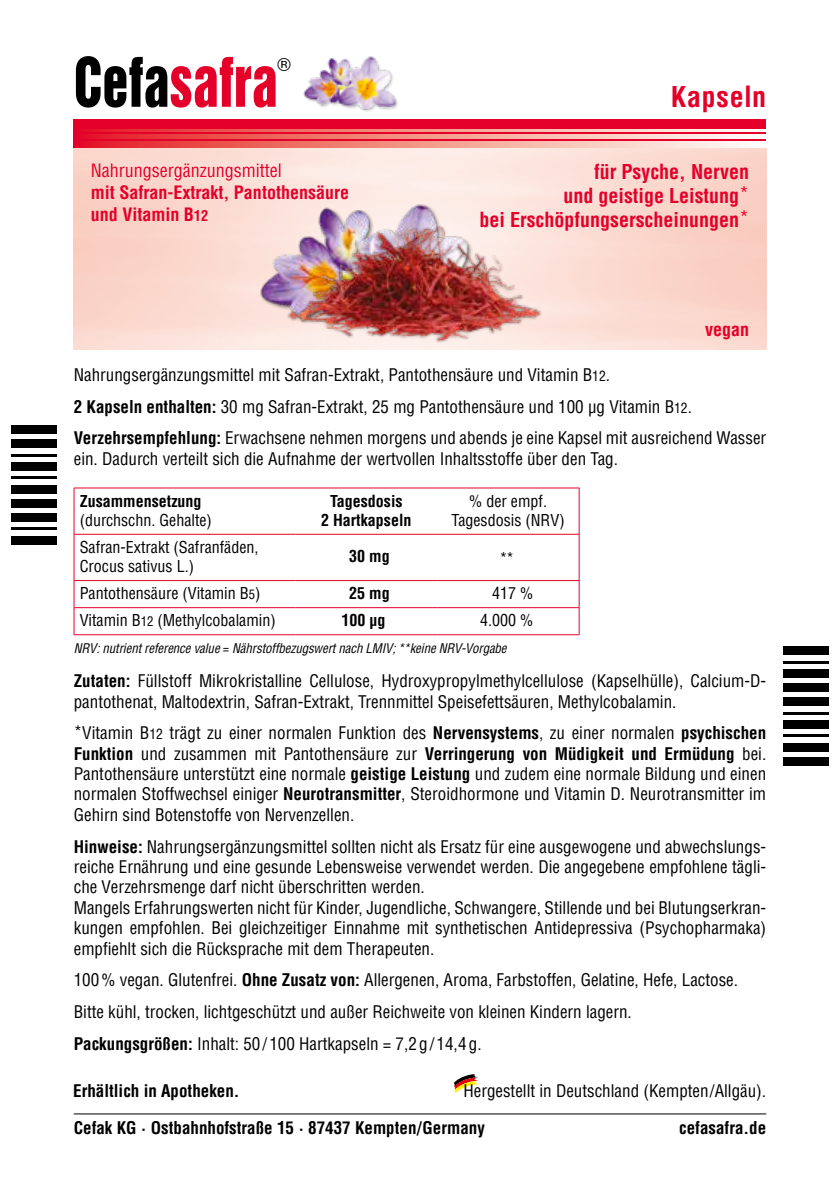
<style>
.page{position:relative;width:840px;height:1191px;background:#fff}
.page>*{position:absolute;margin:0;border:0;box-sizing:border-box;transform-origin:0 0}
.t1{font:62.4px "Helvetica Inserat LT Pro";letter-spacing:.005em;color:#e40029;scale:.83 1}
.t2{font:700 condensed 28px "Helvetica LT Pro";letter-spacing:.02em;color:#e40029}
.t3{font:700 condensed 20px/24px "Helvetica LT Pro";color:#e40029;text-align:right}
.t4{font:700 condensed 18px/21.6px "Helvetica LT Pro";color:#e40029}
.t5{font:condensed 18px "Helvetica LT Pro";color:#e40029}
.t6{font:18px "Helvetica";color:#000}
.t7{font:condensed 17px/20.4px "Helvetica LT Pro";color:#000}
.t8{font:700 condensed 17px "Helvetica LT Pro";color:#000}
.t9{font:condensed 16px/19.2px "Helvetica LT Pro";color:#000;text-align:center}
.t10{font:700 condensed 16px/19.2px "Helvetica LT Pro";color:#000;text-align:center}
.t11{font:italic condensed 13px "Helvetica LT Pro";letter-spacing:-.01em;color:#000}
.s1{color:#000}
.s2{font-size:14.4px}
.s3{font-weight:400}
.s4{font-size:13.6px}
.s5{font-weight:700}
.s6{font-size:12.8px}
</style>
<div class="page">
<img style="left:74px;top:147px;width:691px;height:203px">
<div style="left:74px;top:119px;width:691px;height:28px;background:#e40029"></div>
<svg style="left:85px;top:142px;width:680px;height:5px;background:#f2948c"></svg>
<svg style="left:85px;top:135px;width:680px;height:4px;background:#f2948c"></svg>
<svg style="left:85px;top:129px;width:680px;height:3px;background:#f2948c"></svg>
<img style="left:303px;top:57px;width:95px;height:55px">
<div style="left:11px;top:425px;width:46px;height:9px;background:#000"></div>
<div style="left:11px;top:439px;width:46px;height:9px;background:#000"></div>
<hr style="left:11px;top:454px;width:46px;height:2px;background:#000">
<div style="left:11px;top:462px;width:46px;height:9px;background:#000"></div>
<hr style="left:11px;top:476px;width:46px;height:3px;background:#000">
<div style="left:11px;top:485px;width:46px;height:8px;background:#000"></div>
<div style="left:11px;top:499px;width:46px;height:8px;background:#000"></div>
<div style="left:11px;top:513px;width:46px;height:9px;background:#000"></div>
<hr style="left:11px;top:527px;width:46px;height:3px;background:#000">
<div style="left:11px;top:536px;width:46px;height:8px;background:#000"></div>
<div style="left:782px;top:757px;width:46px;height:8px;background:#000"></div>
<div style="left:782px;top:743px;width:46px;height:8px;background:#000"></div>
<hr style="left:782px;top:734px;width:46px;height:3px;background:#000">
<div style="left:782px;top:720px;width:46px;height:9px;background:#000"></div>
<hr style="left:782px;top:711px;width:46px;height:3px;background:#000">
<div style="left:782px;top:697px;width:46px;height:9px;background:#000"></div>
<div style="left:782px;top:683px;width:46px;height:9px;background:#000"></div>
<div style="left:782px;top:669px;width:46px;height:8px;background:#000"></div>
<hr style="left:782px;top:660px;width:46px;height:3px;background:#000">
<div style="left:782px;top:646px;width:46px;height:9px;background:#000"></div>
<svg style="left:75px;top:488px;width:503px;height:121px"></svg>
<hr style="left:74px;top:488px;width:1px;height:46px;background:#e40029">
<hr style="left:74px;top:487px;width:221px;height:1px;background:#e40029">
<hr style="left:295px;top:487px;width:142px;height:1px;background:#e40029">
<hr style="left:437px;top:487px;width:142px;height:1px;background:#e40029">
<hr style="left:578px;top:488px;width:1px;height:46px;background:#e40029">
<hr style="left:74px;top:534px;width:1px;height:46px;background:#e40029">
<hr style="left:74px;top:534px;width:221px;height:1px;background:#e40029">
<hr style="left:74px;top:580px;width:221px;height:1px;background:#e40029">
<hr style="left:295px;top:534px;width:142px;height:1px;background:#e40029">
<hr style="left:295px;top:580px;width:142px;height:1px;background:#e40029">
<hr style="left:437px;top:534px;width:142px;height:1px;background:#e40029">
<hr style="left:578px;top:534px;width:1px;height:46px;background:#e40029">
<hr style="left:437px;top:580px;width:142px;height:1px;background:#e40029">
<svg style="left:74px;top:581px;width:1px;height:53px"></svg>
<hr style="left:74px;top:607px;width:221px;height:1px;background:#e40029">
<hr style="left:74px;top:634px;width:221px;height:1px;background:#e40029">
<hr style="left:295px;top:607px;width:142px;height:1px;background:#e40029">
<hr style="left:295px;top:634px;width:142px;height:1px;background:#e40029">
<hr style="left:437px;top:607px;width:142px;height:1px;background:#e40029">
<svg style="left:578px;top:581px;width:1px;height:53px"></svg>
<hr style="left:437px;top:634px;width:142px;height:1px;background:#e40029">
<svg style="left:453px;top:1074px;width:25px;height:19px"></svg>
<img style="left:258px;top:201px;width:220px;height:127px">
<img style="left:280px;top:222px;width:267px;height:121px">
<hr style="left:74px;top:1113px;width:691px;height:1px;background:#000">
<h1 class="t1" style="left:74px;top:45px;width:247px"><span class="s1">CEFA</span>SAFRA</h1>
<p class="t6" style="left:277px;top:51px;width:15px">®</p>
<p class="t5" style="left:91px;top:160px;width:192px">Nahrungsergänzungsmittel</p>
<p class="t4" style="left:91px;top:181px;width:259px">mit Safran-Extrakt, Pantothensäure und Vitamin B<span class="s2">12</span></p>
<h2 class="t2" style="left:670px;top:78px;width:97px">Kapseln</h2>
<p class="t3" style="left:479px;top:159px;width:271px">für Psyche, Nerven<br>und geistige Leistung<span class="s3">*<br></span>bei Erschöpfungserscheinungen<span class="s3">*</span></p>
<p class="t4" style="left:704px;top:318px;width:45px">vegan</p>
<p class="t7" style="left:74px;top:359px;width:693px;line-height:31.8px">Nahrungsergänzungsmittel mit Safran-Extrakt, Pantothensäure und Vitamin B<span class="s4">12</span>.<br><span class="s5">2 Kapseln enthalten:</span> 30 mg Safran-Extrakt, 25 mg Pantothensäure und 100 µg Vitamin B<span class="s4">12</span>.<br><span class="s5">Verzehrsempfehlung:</span> Erwachsene nehmen morgens und abends je eine Kapsel mit ausreichend Wasser</p>
<p class="t7" style="left:74px;top:448px;width:545px">ein. Dadurch verteilt sich die Aufnahme der wertvollen Inhaltsstoffe über den Tag.</p>
<p class="t10" style="left:80px;top:491px;width:123px">Zusammensetzung</p>
<p class="t9" style="left:80px;top:510px;width:134px">(durchschn. Gehalte)</p>
<p class="t10" style="left:321px;top:491px;width:92px">Tagesdosis<br>2 Hartkapseln</p>
<p class="t9" style="left:451px;top:491px;width:114px">% der empf.<br>Tagesdosis (NRV)</p>
<p class="t9" style="left:80px;top:537px;width:180px;text-align:left">Safran-Extrakt (Safranfäden,<br>Crocus sativus L.)</p>
<p class="t10" style="left:349px;top:546px;width:42px">30 mg</p>
<p class="t9" style="left:499px;top:549px;width:16px">**</p>
<p class="t9" style="left:80px;top:583px;width:182px">Pantothensäure (Vitamin B<span class="s6">5</span>)</p>
<p class="t10" style="left:349px;top:583px;width:42px">25 mg</p>
<p class="t9" style="left:492px;top:583px;width:43px">417 %</p>
<p class="t9" style="left:80px;top:610px;width:197px">Vitamin B<span class="s6">12</span> (Methylcobalamin)</p>
<p class="t10" style="left:341px;top:610px;width:45px">100 µg</p>
<p class="t9" style="left:480px;top:610px;width:55px">4.000 %</p>
<p class="t11" style="left:74px;top:640px;width:434px">NRV: nutrient reference value = Nährstoffbezugswert nach LMIV; **keine NRV-Vorgabe</p>
<p class="t7" style="left:74px;top:670px;width:693px"><span class="s5">Zutaten:</span> Füllstoff Mikrokristalline Cellulose, Hydroxypropylmethylcellulose (Kapselhülle), Calcium-D&shy;pantothenat, Maltodextrin, Safran-Extrakt, Trennmittel Speisefettsäuren, Methylcobalamin.</p>
<p class="t7" style="left:74px;top:722px;width:693px;text-align:justify">*Vitamin B<span class="s4">12</span> trägt zu einer normalen Funktion des <span class="s5">Nervensystems</span>, zu einer normalen <span class="s5">psychischen Funktion</span> und zusammen mit Pantothensäure zur <span class="s5">Verringerung von Müdigkeit und Ermüdung</span> bei.<br>Pantothensäure unterstützt eine normale <span class="s5">geistige Leistung</span> und zudem eine normale Bildung und einen normalen Stoffwechsel einiger <span class="s5">Neurotransmitter</span>, Steroidhormone und Vitamin D. Neurotransmitter im Gehirn sind Botenstoffe von Nervenzellen.</p>
<p class="t7" style="left:74px;top:836px;width:693px"><span class="s5">Hinweise:</span> Nahrungsergänzungsmittel sollten nicht als Ersatz für eine ausgewogene und abwechslungs&shy;reiche Ernährung und eine gesunde Lebensweise verwendet werden. Die angegebene empfohlene tägli&shy;che Verzehrsmenge darf nicht überschritten werden.<br>Mangels Erfahrungswerten nicht für Kinder, Jugendliche, Schwangere, Stillende und bei Blutungserkran&shy;kungen empfohlen. Bei gleichzeitiger Einnahme mit synthetischen Antidepressiva (Psychopharmaka) empfiehlt sich die Rücksprache mit dem Therapeuten.</p>
<p class="t7" style="left:74px;top:964px;width:665px;line-height:31.8px">100% vegan. Glutenfrei. <span class="s5">Ohne Zusatz von:</span> Allergenen, Aroma, Farbstoffen, Gelatine, Hefe, Lactose.<br>Bitte kühl, trocken, lichtgeschützt und außer Reichweite von kleinen Kindern lagern.<br><span class="s5">Packungsgrößen:</span> Inhalt: 50 /100 Hartkapseln = 7,2g/ 14,4g.</p>
<p class="t8" style="left:73px;top:1079px;width:168px">Erhältlich in Apotheken.</p>
<p class="t7" style="left:463px;top:1081px;width:304px">Hergestellt in Deutschland (Kempten/Allgäu).</p>
<p class="t8" style="left:74px;top:1116px;width:412px">Cefak KG · Ostbahnhofstraße 15 · 87437 Kempten/Germany</p>
<p class="t8" style="left:678px;top:1116px;width:88px">cefasafra.de</p>
</div>
